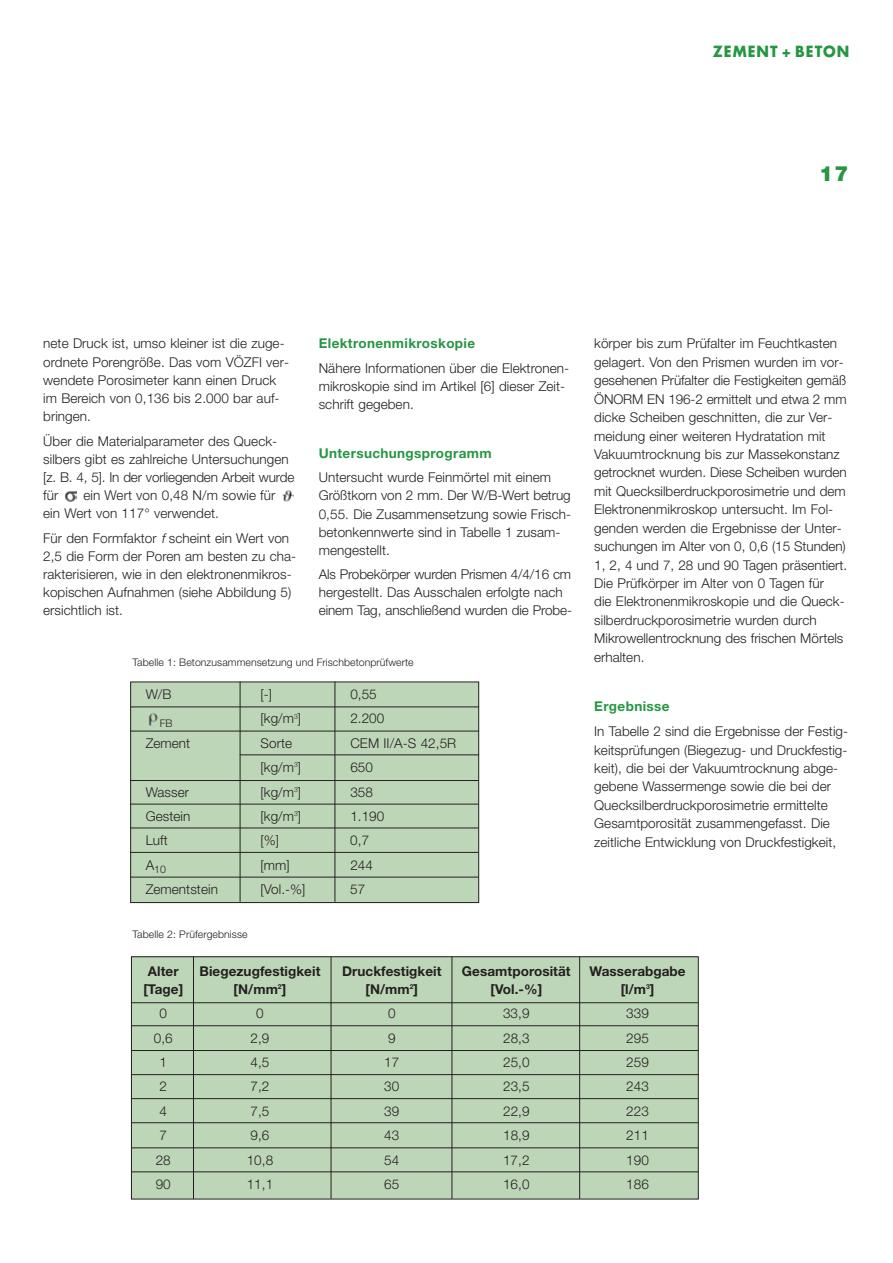
<style>
.page{position:relative;width:893px;height:1263px;background:#fff}
.page>*{position:absolute;margin:0;border:0;box-sizing:border-box;transform-origin:0 0}
.t1{font:900 21px "Helvetica Neue";color:#259642}
.t2{font:700 15px "Futura";letter-spacing:.07em;color:#259642;scale:.95 1}
.t3{font:300 13.5px/18.5px "Helvetica Neue";letter-spacing:.005em;color:#231f20}
.t4{font:700 13.5px "Helvetica Neue";letter-spacing:.005em;color:#231f20}
.t5{font:700 13.5px "Helvetica Neue";letter-spacing:.03em;color:#259642}
.t6{font:300 10.5px "Helvetica Neue";letter-spacing:.005em;color:#231f20}
.s1{font-style:italic}
</style>
<div class="page">
<svg style="left:65px;top:490px;width:634px;height:710px"></svg>
<p class="t2" style="left:713px;top:44px;width:145px">ZEMENT + BETON</p>
<h1 class="t1" style="left:819px;top:166px;width:31px">17</h1>
<p class="t3" style="left:43px;top:336px;width:247px">nete Druck ist, umso kleiner ist die zuge&shy;ordnete Porengröße. Das vom VÖZFI ver&shy;wendete Porosimeter kann einen Druck im Bereich von 0,136 bis 2.000 bar auf&shy;bringen.</p>
<p class="t3" style="left:43px;top:433px;width:253px">Über die Materialparameter des Queck&shy;silbers gibt es zahlreiche Untersuchungen [z. B. 4, 5]. In der vorliegenden Arbeit wurde für</p>
<p class="t3" style="left:43px;top:487px;width:234px;text-indent:40px">ein Wert von 0,48 N/m sowie für ein Wert von 117° verwendet.</p>
<p class="t3" style="left:43px;top:530px;width:254px">Für den Formfaktor <span class="s1">f</span> scheint ein Wert von 2,5 die Form der Poren am besten zu cha&shy;rakterisieren, wie in den elektronenmikros&shy;kopischen Aufnahmen (siehe Abbildung 5) ersichtlich ist.</p>
<p class="t5" style="left:319px;top:339px;width:158px">Elektronenmikroskopie</p>
<p class="t3" style="left:319px;top:360px;width:252px;line-height:18px">Nähere Informationen über die Elektronen&shy;mikroskopie sind im Artikel [6] dieser Zeit&shy;schrift gegeben.</p>
<p class="t5" style="left:319px;top:448px;width:174px">Untersuchungsprogramm</p>
<p class="t3" style="left:319px;top:470px;width:254px;line-height:18px">Untersucht wurde Feinmörtel mit einem Größtkorn von 2 mm. Der W/B-Wert betrug 0,55. Die Zusammensetzung sowie Frisch&shy;betonkennwerte sind in Tabelle 1 zusam&shy;mengestellt.</p>
<p class="t3" style="left:319px;top:567px;width:255px;line-height:18px">Als Probekörper wurden Prismen 4/4/16 cm hergestellt. Das Ausschalen erfolgte nach einem Tag, anschließend wurden die Probe-</p>
<p class="t6" style="left:133px;top:658px;width:283px">Tabelle 1: Betonzusammensetzung und Frischbetonprüfwerte</p>
<p class="t3" style="left:146px;top:686px;width:27px">W/B</p>
<p class="t3" style="left:260px;top:686px;width:13px">[-]</p>
<p class="t3" style="left:350px;top:686px;width:28px">0,55</p>
<p class="t6" style="left:160px;top:719px;width:14px">FB</p>
<p class="t3" style="left:260px;top:711px;width:42px">[kg/m<sup>3</sup>]</p>
<p class="t3" style="left:350px;top:711px;width:36px">2.200</p>
<p class="t3" style="left:146px;top:735px;width:46px">Zement</p>
<p class="t3" style="left:260px;top:735px;width:33px">Sorte</p>
<p class="t3" style="left:350px;top:735px;width:107px">CEM II/A-S 42,5R</p>
<p class="t3" style="left:260px;top:759px;width:42px">[kg/m<sup>3</sup>]</p>
<p class="t3" style="left:350px;top:759px;width:24px">650</p>
<p class="t3" style="left:146px;top:784px;width:45px">Wasser</p>
<p class="t3" style="left:260px;top:784px;width:42px">[kg/m<sup>3</sup>]</p>
<p class="t3" style="left:350px;top:784px;width:24px">358</p>
<p class="t3" style="left:146px;top:808px;width:46px">Gestein</p>
<p class="t3" style="left:260px;top:808px;width:42px">[kg/m<sup>3</sup>]</p>
<p class="t3" style="left:350px;top:808px;width:36px">1.190</p>
<p class="t3" style="left:146px;top:833px;width:24px">Luft</p>
<p class="t3" style="left:260px;top:833px;width:20px">[%]</p>
<p class="t3" style="left:350px;top:833px;width:20px">0,7</p>
<p class="t6" style="left:146px;top:866px;width:22px"><sup>A</sup>10</p>
<p class="t3" style="left:260px;top:857px;width:31px">[mm]</p>
<p class="t3" style="left:350px;top:857px;width:24px">244</p>
<p class="t3" style="left:146px;top:881px;width:74px">Zementstein</p>
<p class="t3" style="left:260px;top:881px;width:47px">[Vol.-%]</p>
<p class="t3" style="left:350px;top:881px;width:17px">57</p>
<p class="t6" style="left:133px;top:931px;width:116px">Tabelle 2: Prüfergebnisse</p>
<p class="t3" style="left:594px;top:336px;width:254px">körper bis zum Prüfalter im Feuchtkasten gelagert. Von den Prismen wurden im vor&shy;gesehenen Prüfalter die Festigkeiten gemäß ÖNORM EN 196-2 ermittelt und etwa 2 mm dicke Scheiben geschnitten, die zur Ver&shy;meidung einer weiteren Hydratation mit Vakuumtrocknung bis zur Massekonstanz getrocknet wurden. Diese Scheiben wurden mit Quecksilberdruckporosimetrie und dem Elektronenmikroskop untersucht. Im Fol&shy;genden werden die Ergebnisse der Unter&shy;suchungen im Alter von 0, 0,6 (15 Stunden)<br>1, 2, 4 und 7, 28 und 90 Tagen präsentiert.<br>Die Prüfkörper im Alter von 0 Tagen für<br>die Elektronenmikroskopie und die Queck&shy;silberdruckporosimetrie wurden durch Mikrowellentrocknung des frischen Mörtels erhalten.</p>
<p class="t5" style="left:594px;top:702px;width:77px">Ergebnisse</p>
<p class="t3" style="left:594px;top:723px;width:255px">In Tabelle 2 sind die Ergebnisse der Festig&shy;keitsprüfungen (Biegezug- und Druckfestig&shy;keit), die bei der Vakuumtrocknung abge&shy;gebene Wassermenge sowie die bei der Quecksilberdruckporosimetrie ermittelte Gesamtporosität zusammengefasst. Die zeitliche Entwicklung von Druckfestigkeit,</p>
<p class="t4" style="left:148px;top:966px;width:32px">Alter</p>
<p class="t4" style="left:199px;top:966px;width:122px">Biegezugfestigkeit</p>
<p class="t4" style="left:342px;top:966px;width:101px">Druckfestigkeit</p>
<p class="t4" style="left:462px;top:966px;width:110px">Gesamtporosität</p>
<p class="t4" style="left:589px;top:966px;width:98px">Wasserabgabe</p>
<p class="t4" style="left:143px;top:984px;width:41px">[Tage]</p>
<p class="t4" style="left:234px;top:984px;width:54px">[N/mm<sup>2</sup>]</p>
<p class="t4" style="left:365px;top:984px;width:54px">[N/mm<sup>2</sup>]</p>
<p class="t4" style="left:490px;top:984px;width:53px">[Vol.-%]</p>
<p class="t4" style="left:620px;top:984px;width:35px">[l/m<sup>3</sup>]</p>
<p class="t3" style="left:159px;top:1005px;width:9px">0</p>
<p class="t3" style="left:256px;top:1005px;width:9px">0</p>
<p class="t3" style="left:388px;top:1005px;width:9px">0</p>
<p class="t3" style="left:503px;top:1005px;width:28px">33,9</p>
<p class="t3" style="left:626px;top:1005px;width:24px">339</p>
<p class="t3" style="left:154px;top:1030px;width:20px">0,6</p>
<p class="t3" style="left:250px;top:1030px;width:20px">2,9</p>
<p class="t3" style="left:388px;top:1030px;width:9px">9</p>
<p class="t3" style="left:503px;top:1030px;width:28px">28,3</p>
<p class="t3" style="left:626px;top:1030px;width:24px">295</p>
<p class="t3" style="left:159px;top:1054px;width:9px">1</p>
<p class="t3" style="left:250px;top:1054px;width:20px">4,5</p>
<p class="t3" style="left:384px;top:1054px;width:17px">17</p>
<p class="t3" style="left:503px;top:1054px;width:28px">25,0</p>
<p class="t3" style="left:626px;top:1054px;width:24px">259</p>
<p class="t3" style="left:159px;top:1079px;width:9px">2</p>
<p class="t3" style="left:250px;top:1079px;width:20px">7,2</p>
<p class="t3" style="left:384px;top:1079px;width:17px">30</p>
<p class="t3" style="left:503px;top:1079px;width:28px">23,5</p>
<p class="t3" style="left:626px;top:1079px;width:24px">243</p>
<p class="t3" style="left:159px;top:1103px;width:9px">4</p>
<p class="t3" style="left:250px;top:1103px;width:20px">7,5</p>
<p class="t3" style="left:384px;top:1103px;width:17px">39</p>
<p class="t3" style="left:503px;top:1103px;width:28px">22,9</p>
<p class="t3" style="left:626px;top:1103px;width:24px">223</p>
<p class="t3" style="left:159px;top:1127px;width:9px">7</p>
<p class="t3" style="left:250px;top:1127px;width:20px">9,6</p>
<p class="t3" style="left:384px;top:1127px;width:17px">43</p>
<p class="t3" style="left:503px;top:1127px;width:28px">18,9</p>
<p class="t3" style="left:626px;top:1127px;width:24px">211</p>
<p class="t3" style="left:156px;top:1152px;width:17px">28</p>
<p class="t3" style="left:247px;top:1152px;width:28px">10,8</p>
<p class="t3" style="left:384px;top:1152px;width:17px">54</p>
<p class="t3" style="left:503px;top:1152px;width:28px">17,2</p>
<p class="t3" style="left:626px;top:1152px;width:24px">190</p>
<p class="t3" style="left:156px;top:1176px;width:17px">90</p>
<p class="t3" style="left:247px;top:1176px;width:28px">11,1</p>
<p class="t3" style="left:384px;top:1176px;width:17px">65</p>
<p class="t3" style="left:503px;top:1176px;width:28px">16,0</p>
<p class="t3" style="left:626px;top:1176px;width:24px">186</p>
</div>
